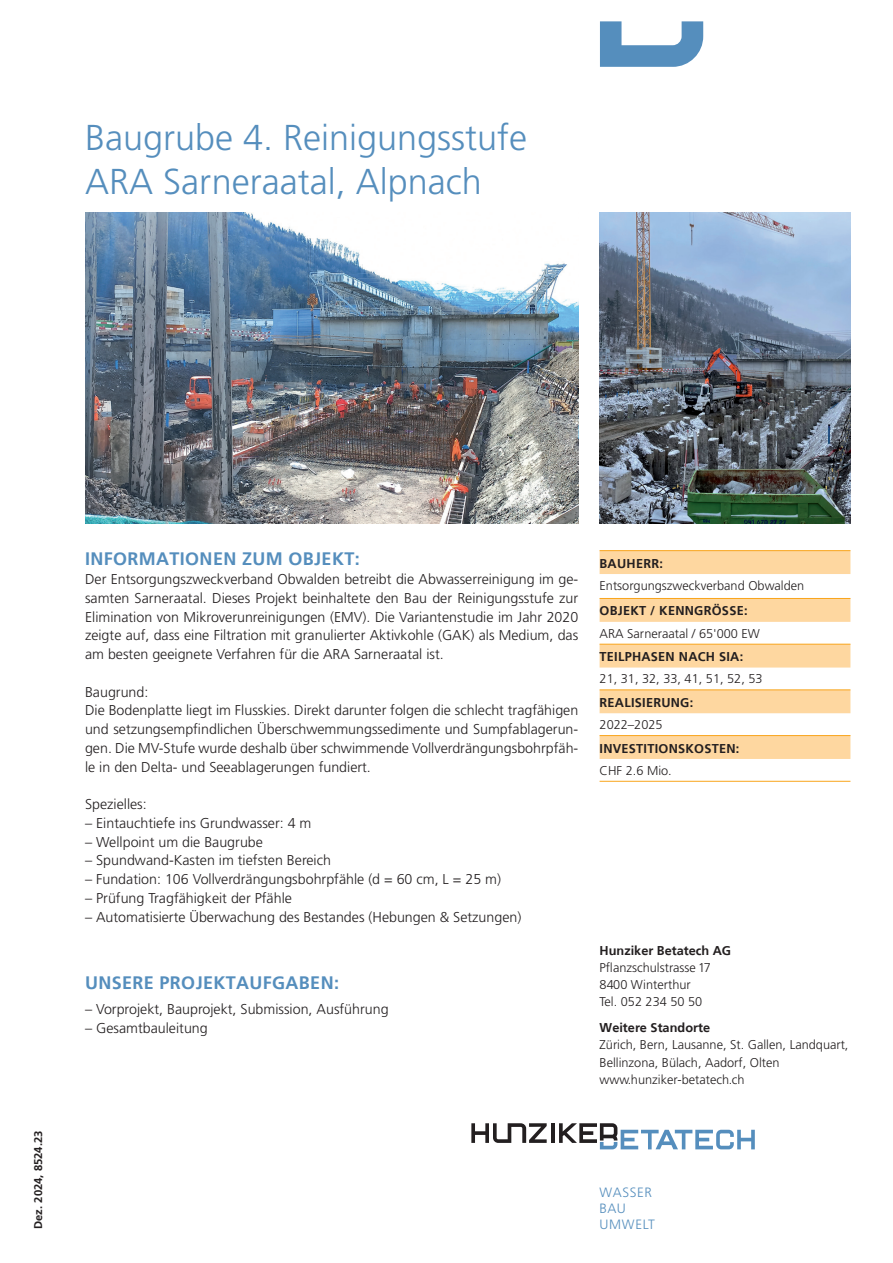
<style>
.page{position:relative;width:893px;height:1263px;background:#fff}
.page>*{position:absolute;margin:0;border:0;box-sizing:border-box;transform-origin:0 0}
.t1{font:300 36px/43.2px "Frutiger LT Std";color:#558ebd}
.t2{font:700 18px "Frutiger";letter-spacing:.02em;color:#558ebd}
.t3{font:300 14.25px/18.8px "Frutiger LT Std";color:#231f20;text-align:justify}
.t4{font:300 13.5px/16.2px "Frutiger LT Std";letter-spacing:.05em;color:#558ebd}
.t5{font:300 12.75px/17.2px "Frutiger LT Std";color:#231f20}
.t6{font:700 12.75px "Frutiger";letter-spacing:.02em;color:#231f20}
.t7{font:700 12.75px "Frutiger";color:#231f20}
.t8{font:700 11.25px "Frutiger";color:#231f20}
</style>
<div class="page">
<hr style="left:551px;top:1123px;width:3px;height:20px;background:#231f20">
<svg style="left:471px;top:1123px;width:76px;height:20px"></svg>
<svg style="left:559px;top:1123px;width:196px;height:26px"></svg>
<svg style="left:600px;top:21px;width:103px;height:46px"></svg>
<img style="left:600px;top:213px;width:250px;height:310px">
<img style="left:85px;top:213px;width:493px;height:310px">
<svg style="left:600px;top:551px;width:250px;height:208px;fill:#fed7a0"></svg>
<hr style="left:600px;top:550px;width:250px;height:1px;background:#f9a51b">
<hr style="left:600px;top:598px;width:250px;height:1px;background:#f9a51b">
<hr style="left:600px;top:781px;width:250px;height:1px;background:#f9a51b">
<hr style="left:600px;top:644px;width:250px;height:1px;background:#f9a51b">
<hr style="left:600px;top:689px;width:250px;height:1px;background:#f9a51b">
<hr style="left:600px;top:735px;width:250px;height:1px;background:#f9a51b">
<h1 class="t1" style="left:85px;top:117px;width:444px">Baugrube 4. Reinigungsstufe<br>ARA Sarneraatal, Alpnach</h1>
<p class="t8" style="left:32px;top:1229px;width:100px;rotate:-90deg">Dez. 2024, 8524.23</p>
<p class="t2" style="left:85px;top:548px;width:276px">INFORMATIONEN ZUM OBJEKT:</p>
<p class="t3" style="left:85px;top:570px;width:495px">Der Entsorgungszweckverband Obwalden betreibt die Abwasserreinigung im ge&shy;samten Sarneraatal. Dieses Projekt beinhaltete den Bau der Reinigungsstufe zur Elimination von Mikroverunreinigungen (EMV). Die Variantenstudie im Jahr 2020 zeigte auf, dass eine Filtration mit granulierter Aktivkohle (GAK) als Medium, das am besten geeignete Verfahren für die ARA Sarneraatal ist.</p>
<p class="t3" style="left:85px;top:682px;width:495px;text-align:left">Baugrund:<br>Die Bodenplatte liegt im Flusskies. Direkt darunter folgen die schlecht tragfähigen und setzungsempfindlichen Überschwemmungssedimente und Sumpfablagerun&shy;gen. Die MV-Stufe wurde deshalb über schwimmende Vollverdrängungsbohrpfäh&shy;le in den Delta- und Seeablagerungen fundiert.</p>
<p class="t3" style="left:85px;top:795px;width:63px">Spezielles:</p>
<p class="t3" style="left:85px;top:814px;width:228px">– Eintauchtiefe ins Grundwasser: 4 m</p>
<p class="t3" style="left:85px;top:832px;width:179px">– Wellpoint um die Baugrube</p>
<p class="t3" style="left:85px;top:851px;width:247px">– Spundwand-Kasten im tiefsten Bereich</p>
<p class="t3" style="left:85px;top:870px;width:417px">– Fundation: 106 Vollverdrängungsbohrpfähle (d = 60 cm, L = 25 m)</p>
<p class="t3" style="left:85px;top:889px;width:208px">– Prüfung Tragfähigkeit der Pfähle</p>
<p class="t3" style="left:85px;top:907px;width:438px">– Automatisierte Überwachung des Bestandes (Hebungen &amp; Setzungen)</p>
<p class="t2" style="left:85px;top:972px;width:255px">UNSERE PROJEKTAUFGABEN:</p>
<p class="t3" style="left:85px;top:1000px;width:305px">– Vorprojekt, Bauprojekt, Submission, Ausführung</p>
<p class="t3" style="left:85px;top:1019px;width:124px">– Gesamtbauleitung</p>
<p class="t6" style="left:600px;top:556px;width:65px">BAUHERR:</p>
<p class="t5" style="left:600px;top:577px;width:206px">Entsorgungszweckverband Obwalden</p>
<p class="t6" style="left:600px;top:603px;width:149px">OBJEKT / KENNGRÖSSE:</p>
<p class="t5" style="left:600px;top:625px;width:162px">ARA Sarneraatal / 65'000 EW</p>
<p class="t6" style="left:600px;top:649px;width:145px">TEILPHASEN NACH SIA:</p>
<p class="t5" style="left:600px;top:671px;width:165px">21, 31, 32, 33, 41, 51, 52, 53</p>
<p class="t6" style="left:600px;top:695px;width:95px">REALISIERUNG:</p>
<p class="t5" style="left:600px;top:716px;width:65px">2022–2025</p>
<p class="t6" style="left:600px;top:741px;width:141px">INVESTITIONSKOSTEN:</p>
<p class="t5" style="left:600px;top:762px;width:74px">CHF 2.6 Mio.</p>
<p class="t7" style="left:600px;top:943px;width:133px">Hunziker Betatech AG</p>
<p class="t5" style="left:600px;top:959px;width:113px">Pflanzschulstrasse 17<br>8400 Winterthur<br>Tel. 052 234 50 50</p>
<p class="t7" style="left:600px;top:1020px;width:112px">Weitere Standorte</p>
<p class="t5" style="left:600px;top:1036px;width:250px">Zürich, Bern, Lausanne, St. Gallen, Landquart,<br>Bellinzona, Bülach, Aadorf, Olten www.hunziker-betatech.ch</p>
<p class="t4" style="left:600px;top:1184px;width:57px">WASSER<br>BAU<br>UMWELT</p>
</div>
